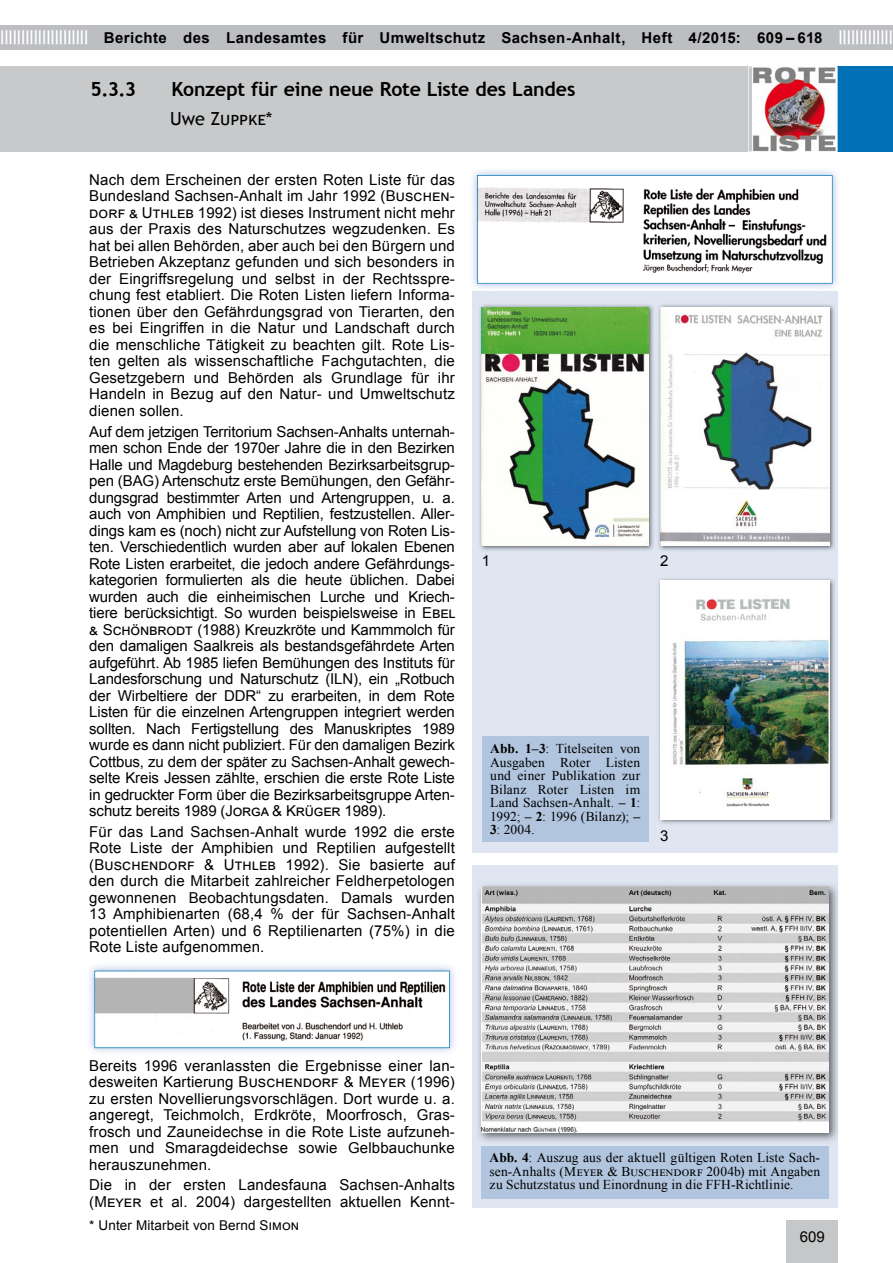
<style>
.page{position:relative;width:893px;height:1263px;background:#fff}
.page>*{position:absolute;margin:0;border:0;box-sizing:border-box;transform-origin:0 0}
.t1{font:700 19.5px "Trebuchet MS";letter-spacing:-.01em;color:#000}
.t2{font:18px "Trebuchet MS";color:#000}
.t3{font:15px/16.5px "Arial";letter-spacing:.01em;color:#000;text-align:justify}
.t4{font:700 15px "Arial";letter-spacing:.03em;color:#000}
.t5{font:13.5px/13.5px "Times New Roman";letter-spacing:.01em;color:#000;text-align:justify}
.t6{font:13.5px "Arial";letter-spacing:.01em;color:#000}
.s1{color:#fff}
.s2{font-weight:700}
</style>
<div class="page">
<div style="left:787px;top:1220px;width:51px;height:43px;background:#c6c7c8"></div>
<div style="left:472px;top:291px;width:366px;height:562px;background:#dfe6f1"></div>
<div style="left:0;top:67px;width:842px;height:85px;background:#c7c9cb"></div>
<div style="left:826px;top:67px;width:67px;height:85px;background:#0071b7"></div>
<img style="left:748px;top:67px;width:90px;height:85px">
<div style="left:0;top:26px;width:893px;height:24px;background:#bcbec1"></div>
<img style="left:479px;top:304px;width:175px;height:247px">
<img style="left:482px;top:307px;width:167px;height:238px">
<img style="left:658px;top:304px;width:177px;height:247px">
<img style="left:660px;top:307px;width:169px;height:238px">
<img style="left:658px;top:578px;width:177px;height:246px">
<img style="left:660px;top:581px;width:169px;height:238px">
<div style="left:482px;top:735px;width:167px;height:106px;background:#b1c5de"></div>
<div style="left:472px;top:865px;width:366px;height:343px;background:#dfe6f1"></div>
<img style="left:478px;top:884px;width:360px;height:257px">
<img style="left:481px;top:886px;width:348px;height:246px">
<div style="left:481px;top:1146px;width:348px;height:53px;background:#b1c5de"></div>
<img style="left:89px;top:966px;width:366px;height:86px">
<svg style="left:94px;top:971px;width:356px;height:77px"></svg>
<img style="left:472px;top:170px;width:366px;height:119px">
<svg style="left:477px;top:175px;width:356px;height:109px"></svg>
<p class="t4" style="left:0;top:27px;width:894px"><span class="s1">|||||||||||||||||||||</span> Berichte des Landesamtes für Umweltschutz Sachsen-Anhalt, Heft 4/2015: 609 – 618 <span class="s1">|||||||||||||</span></p>
<h1 class="t1" style="left:91px;top:77px;width:47px">5.3.3</h1>
<h1 class="t1" style="left:171px;top:77px;width:405px">Konzept für eine neue Rote Liste des Landes</h1>
<p class="t2" style="left:170px;top:108px;width:104px">Uwe ZUPPKE*</p>
<p class="t3" style="left:89px;top:171px;width:367px">Nach dem Erscheinen der ersten Roten Liste für das Bundesland Sachsen-Anhalt im Jahr 1992 (Buschen&shy;dorf &amp; Uthleb 1992) ist dieses Instrument nicht mehr aus der Praxis des Naturschutzes wegzudenken. Es hat bei allen Behörden, aber auch bei den Bürgern und Betrieben Akzeptanz gefunden und sich besonders in der Eingriffsregelung und selbst in der Rechtsspre&shy;chung fest etabliert. Die Roten Listen liefern Informa&shy;tionen über den Gefährdungsgrad von Tierarten, den es bei Eingriffen in die Natur und Landschaft durch die menschliche Tätigkeit zu beachten gilt. Rote Lis&shy;ten gelten als wissenschaftliche Fachgutachten, die Gesetzgebern und Behörden als Grundlage für ihr Handeln in Bezug auf den Natur- und Umweltschutz dienen sollen.</p>
<p class="t3" style="left:89px;top:423px;width:368px">Auf dem jetzigen Territorium Sachsen-Anhalts unternah&shy;men schon Ende der 1970er Jahre die in den Bezirken Halle und Magdeburg bestehenden Bezirksarbeitsgrup&shy;pen (BAG) Artenschutz erste Bemühungen, den Gefähr&shy;dungsgrad bestimmter Arten und Artengruppen, u. a. auch von Amphibien und Reptilien, festzustellen. Aller&shy;dings kam es (noch) nicht zur Aufstellung von Roten Lis&shy;ten. Verschiedentlich wurden aber auf lokalen Ebenen Rote Listen erarbeitet, die jedoch andere Gefährdungs&shy;kategorien formulierten als die heute üblichen. Dabei wurden auch die einheimischen Lurche und Kriech&shy;tiere berücksichtigt. So wurden beispielsweise in Ebel &amp; SchÖnbrodt (1988) Kreuzkröte und Kammmolch für den damaligen Saalkreis als bestandsgefährdete Arten aufgeführt. Ab 1985 liefen Bemühungen des Instituts für Landesforschung und Naturschutz (ILN), ein „Rotbuch der Wirbeltiere der DDR“ zu erarbeiten, in dem Rote Listen für die einzelnen Artengruppen integriert werden sollten. Nach Fertigstellung des Manuskriptes 1989 wurde es dann nicht publiziert. Für den damaligen Bezirk Cottbus, zu dem der später zu Sachsen-Anhalt gewech&shy;selte Kreis Jessen zählte, erschien die erste Rote Liste in gedruckter Form über die Bezirksarbeitsgruppe Arten&shy;schutz bereits 1989 (JorGA &amp; KrüGer 1989).</p>
<p class="t3" style="left:89px;top:823px;width:367px">Für das Land Sachsen-Anhalt wurde 1992 die erste Rote Liste der Amphibien und Reptilien aufgestellt (Buschendorf &amp; Uthleb 1992). Sie basierte auf den durch die Mitarbeit zahlreicher Feldherpetologen gewonnenen Beobachtungsdaten. Damals wurden 13 Amphibienarten (68,4 % der für Sachsen-Anhalt potentiellen Arten) und 6 Reptilienarten (75%) in die Rote Liste aufgenommen.</p>
<p class="t3" style="left:482px;top:553px;width:10px">1</p>
<p class="t3" style="left:660px;top:553px;width:10px">2</p>
<p class="t5" style="left:490px;top:741px;width:151px"><span class="s2">Abb. 1–3</span>: Titelseiten von Ausgaben Roter Listen und einer Publikation zur Bilanz Roter Listen im Land Sachsen-Anhalt. <span class="s2">– 1</span>:<br>1992; <span class="s2">– 2</span>: 1996 (Bilanz); <span class="s2">– 3</span>: 2004.</p>
<p class="t3" style="left:660px;top:828px;width:10px">3</p>
<p class="t3" style="left:89px;top:1057px;width:367px">Bereits 1996 veranlassten die Ergebnisse einer lan&shy;desweiten Kartierung Buschendorf &amp; Meyer (1996) zu ersten Novellierungsvorschlägen. Dort wurde u. a. angeregt, Teichmolch, Erdkröte, Moorfrosch, Gras&shy;frosch und Zauneidechse in die Rote Liste aufzuneh&shy;men und Smaragdeidechse sowie Gelbbauchunke herauszunehmen.</p>
<p class="t3" style="left:89px;top:1177px;width:367px">Die in der ersten Landesfauna Sachsen-Anhalts (Meyer et al. 2004) dargestellten aktuellen Kennt-</p>
<p class="t6" style="left:89px;top:1216px;width:211px">* Unter Mitarbeit von Bernd SIMon</p>
<p class="t5" style="left:490px;top:1150px;width:332px"><span class="s2">Abb. 4</span>: Auszug aus der aktuell gültigen Roten Liste Sach&shy;sen-Anhalts (Meyer &amp; Buschendorf 2004b) mit Angaben zu Schutzstatus und Einordnung in die FFH-Richtlinie.</p>
<p class="t3" style="left:800px;top:1228px;width:27px">609</p>
</div>
